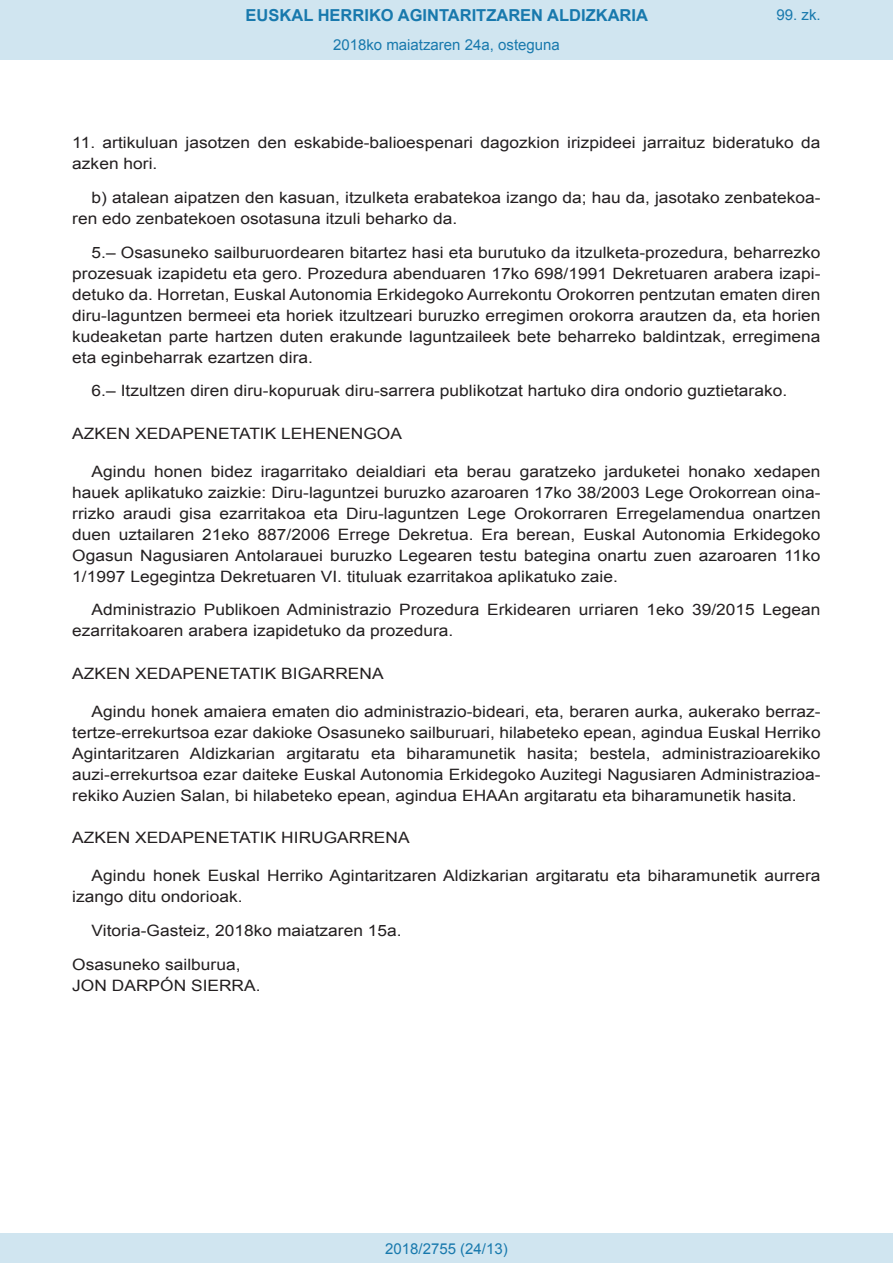
<style>
.page{position:relative;width:893px;height:1263px;background:#fff}
.page>*{position:absolute;margin:0;border:0;box-sizing:border-box;transform-origin:0 0}
.t1{font:700 16.5px "Arial";color:#1879ad}
.BOPVDetalle{font:15.6px/21px "Arial";color:#231f20;scale:1.11 1}
.BOPVDisposicion{font:15.6px "Arial";color:#231f20;scale:1.11 1}
.BOPVFirmaLugFec{font:15.6px "Arial";color:#231f20;scale:1.11 1}
.BOPVFirmaPuesto{font:15.6px "Arial";color:#231f20;scale:1.11 1}
.BOPVFirmaNombre{font:15.6px "Arial";color:#231f20;scale:1.11 1}
.Paginacion_Centro{font:15px "Arial";color:#1879ad}
</style>
<div class="page">
<div style="left:0;top:0;width:893px;height:60px;background:#d0e5f0"></div>
<div style="left:0;top:1233px;width:893px;height:30px;background:#d0e5f0"></div>
<p class="t1" style="left:246px;top:4px;width:404px">EUSKAL HERRIKO AGINTARITZAREN ALDIZKARIA</p>
<p class="Paginacion_Centro" style="left:333px;top:35px;width:228px">2018ko maiatzaren 24a, osteguna</p>
<p class="Paginacion_Centro" style="left:776px;top:5px;width:46px">99. zk.</p>
<p class="BOPVDetalle" style="left:72px;top:132px;width:676px">11. artikuluan jasotzen den eskabide-balioespenari dagozkion irizpideei jarraituz bideratuko da azken hori.</p>
<p class="BOPVDetalle" style="left:72px;top:187px;width:676px;text-indent:19px">b) atalean aipatzen den kasuan, itzulketa erabatekoa izango da; hau da, jasotako zenbatekoa&shy;ren edo zenbatekoen osotasuna itzuli beharko da.</p>
<p class="BOPVDetalle" style="left:72px;top:242px;width:676px;text-align:justify;text-indent:19px">5.– Osasuneko sailburuordearen bitartez hasi eta burutuko da itzulketa-prozedura, beharrezko prozesuak izapidetu eta gero. Prozedura abenduaren 17ko 698/1991 Dekretuaren arabera izapi&shy;detuko da. Horretan, Euskal Autonomia Erkidegoko Aurrekontu Orokorren pentzutan ematen diren diru-laguntzen bermeei eta horiek itzultzeari buruzko erregimen orokorra arautzen da, eta horien kudeaketan parte hartzen duten erakunde laguntzaileek bete beharreko baldintzak, erregimena eta eginbeharrak ezartzen dira.</p>
<p class="BOPVDetalle" style="left:92px;top:381px;width:628px">6.– Itzultzen diren diru-kopuruak diru-sarrera publikotzat hartuko dira ondorio guztietarako.</p>
<p class="BOPVDisposicion" style="left:72px;top:423px;width:298px">AZKEN XEDAPENETATIK LEHENENGOA</p>
<p class="BOPVDetalle" style="left:72px;top:461px;width:676px;text-align:justify;text-indent:19px">Agindu honen bidez iragarritako deialdiari eta berau garatzeko jarduketei honako xedapen hauek aplikatuko zaizkie: Diru-laguntzei buruzko azaroaren 17ko 38/2003 Lege Orokorrean oina&shy;rrizko araudi gisa ezarritakoa eta Diru-laguntzen Lege Orokorraren Erregelamendua onartzen duen uztailaren 21eko 887/2006 Errege Dekretua. Era berean, Euskal Autonomia Erkidegoko Ogasun Nagusiaren Antolarauei buruzko Legearen testu bategina onartu zuen azaroaren 11ko 1/1997 Legegintza Dekretuaren VI. tituluak ezarritakoa aplikatuko zaie.</p>
<p class="BOPVDetalle" style="left:72px;top:600px;width:676px;text-indent:19px">Administrazio Publikoen Administrazio Prozedura Erkidearen urriaren 1eko 39/2015 Legean ezarritakoaren arabera izapidetuko da prozedura.</p>
<p class="BOPVDisposicion" style="left:72px;top:663px;width:282px">AZKEN XEDAPENETATIK BIGARRENA</p>
<p class="BOPVDetalle" style="left:72px;top:701px;width:676px;text-align:justify;text-indent:19px">Agindu honek amaiera ematen dio administrazio-bideari, eta, beraren aurka, aukerako berraz&shy;tertze-errekurtsoa ezar dakioke Osasuneko sailburuari, hilabeteko epean, agindua Euskal Herriko Agintaritzaren Aldizkarian argitaratu eta biharamunetik hasita; bestela, administrazioarekiko auzi-errekurtsoa ezar daiteke Euskal Autonomia Erkidegoko Auzitegi Nagusiaren Administrazioa&shy;rekiko Auzien Salan, bi hilabeteko epean, agindua EHAAn argitaratu eta biharamunetik hasita.</p>
<p class="BOPVDisposicion" style="left:72px;top:827px;width:305px">AZKEN XEDAPENETATIK HIRUGARRENA</p>
<p class="BOPVDetalle" style="left:72px;top:865px;width:676px;text-indent:19px">Agindu honek Euskal Herriko Agintaritzaren Aldizkarian argitaratu eta biharamunetik aurrera izango ditu ondorioak.</p>
<p class="BOPVFirmaLugFec" style="left:92px;top:920px;width:281px">Vitoria-Gasteiz, 2018ko maiatzaren 15a.</p>
<p class="BOPVFirmaPuesto" style="left:72px;top:954px;width:153px">Osasuneko sailburua,</p>
<p class="BOPVFirmaNombre" style="left:72px;top:975px;width:171px">JON DARPÓN SIERRA.</p>
<p class="Paginacion_Centro" style="left:385px;top:1238px;width:124px">2018/2755 (24/13)</p>
</div>
